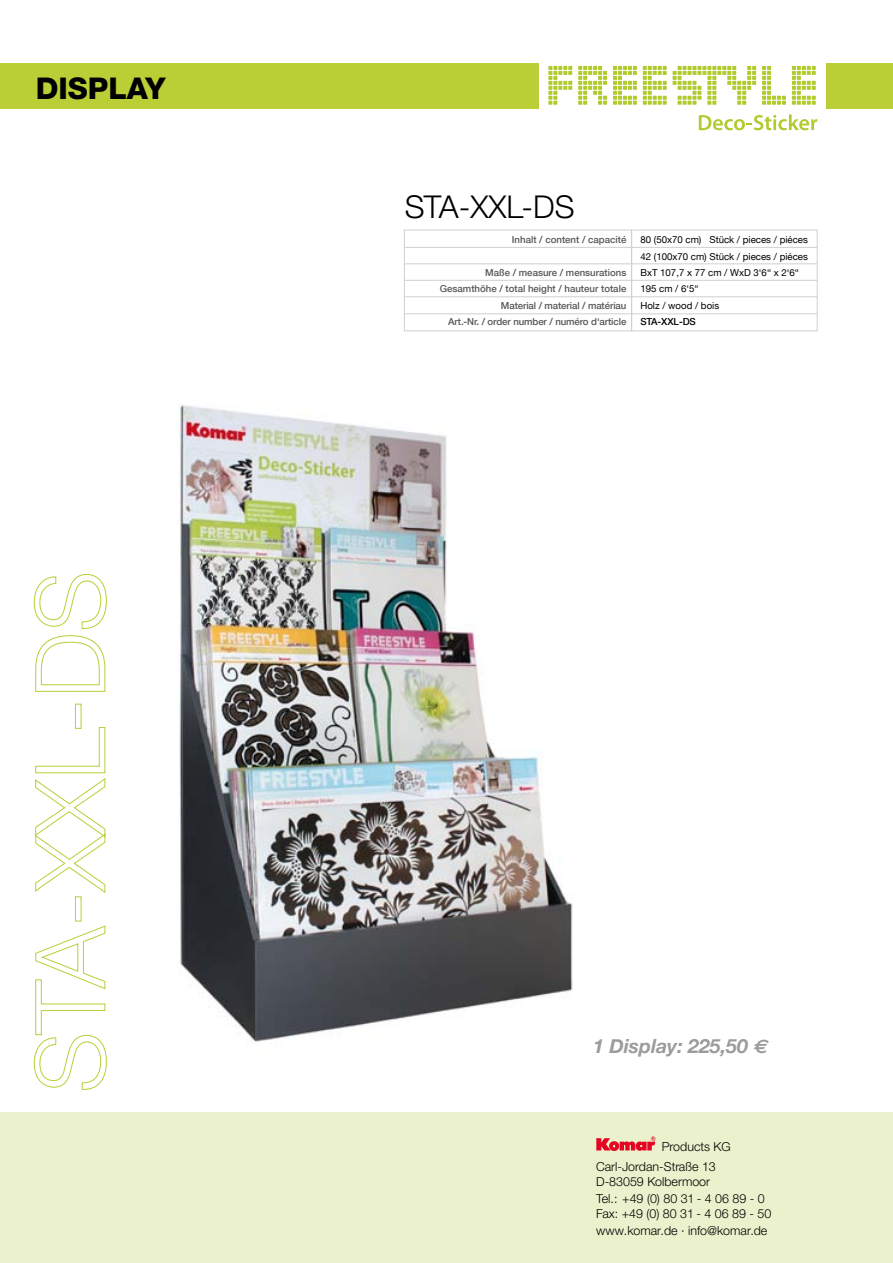
<style>
.page{position:relative;width:893px;height:1263px;background:#fff}
.page>*{position:absolute;margin:0;border:0;box-sizing:border-box;transform-origin:0 0}
.t1{font:300 31.5px "Helvetica Neue LTW1 G";color:#000}
.t2{font:800 30px "Helvetica Neue LTW1 G";color:#000}
.t3{font:italic 700 19.5px "Helvetica Neue";color:#9c9c9b}
.t4{font:300 12.45px/17.4px "Helvetica Neue LTW1 G";color:#000}
.t5{font:500 9.6px/16.4px "Helvetica Neue";color:#575756;text-align:right}
.t6{font:9.6px/16.4px "Helvetica Neue";color:#000}
.t7{font:500 9.6px "Helvetica Neue";letter-spacing:-.01em;color:#000}
.s1{font-family:"Euro Sans"}
</style>
<div class="page">
<img style="left:179px;top:404px;width:394px;height:638px">
<div style="left:0;top:1112px;width:893px;height:151px;background:#ebf1cc"></div>
<div style="left:0;top:64px;width:539px;height:45px;background:#b9cf35"></div>
<div style="left:827px;top:64px;width:66px;height:45px;background:#b9cf35"></div>
<svg style="left:596px;top:1136px;width:59px;height:15px"></svg>
<svg style="left:34px;top:926px;width:73px;height:164px"></svg>
<div style="left:75px;top:897px;width:6px;height:24px;border:1px solid #b9cf35"></div>
<svg style="left:35px;top:727px;width:70px;height:166px"></svg>
<div style="left:75px;top:704px;width:6px;height:24px;border:1px solid #b9cf35"></div>
<svg style="left:35px;top:635px;width:70px;height:57px"></svg>
<svg style="left:34px;top:574px;width:73px;height:55px"></svg>
<svg style="left:548px;top:66px;width:268px;height:39px"></svg>
<svg style="left:699px;top:114px;width:118px;height:16px"></svg>
<div style="left:631px;top:230px;width:187px;height:101px;border:1px solid #d0d0d0"></div>
<div style="left:404px;top:230px;width:228px;height:101px;border:1px solid #d0d0d0"></div>
<hr style="left:405px;top:247px;width:412px;height:1px;background:#d0d0d0">
<hr style="left:405px;top:263px;width:412px;height:1px;background:#d0d0d0">
<hr style="left:405px;top:280px;width:412px;height:1px;background:#d0d0d0">
<hr style="left:405px;top:296px;width:412px;height:1px;background:#d0d0d0">
<hr style="left:405px;top:313px;width:412px;height:1px;background:#d0d0d0">
<h2 class="t2" style="left:36px;top:71px;width:131px">Display</h2>
<h1 class="t1" style="left:405px;top:188px;width:171px">STA-XXL-DS</h1>
<p class="t5" style="left:512px;top:231px;width:116px">Inhalt / content / capacité</p>
<p class="t5" style="left:440px;top:264px;width:188px">Maße / measure / mensurations Gesamthöhe / total height / hauteur totale Material / material / matériau<br>Art.-Nr. / order number / numéro d‘article</p>
<p class="t6" style="left:640px;top:231px;width:169px">80 (50x70 cm) Stück / pieces / piéces<br>42 (100x70 cm) Stück / pieces / piéces<br>BxT 107,7 x 77 cm / WxD 3‘6“ x 2‘6“<br>195 cm / 6‘5“<br>Holz / wood / bois</p>
<p class="t7" style="left:640px;top:316px;width:57px">STA-XXL-DS</p>
<h3 class="t3" style="left:593px;top:1034px;width:176px">1 Display: 225,50 <span class="s1">e</span></h3>
<p class="t4" style="left:596px;top:1136px;width:136px;line-height:20px;text-indent:66px">Products KG<br>Carl-Jordan-Straße 13</p>
<p class="t4" style="left:596px;top:1172px;width:170px">D-83059 Kolbermoor<br>Tel.: +49 (0) 80 31 - 4 06 89 - 0</p>
<p class="t4" style="left:596px;top:1205px;width:177px">Fax: +49 (0) 80 31 - 4 06 89 - 50 www.komar.de · info@komar.de</p>
</div>
